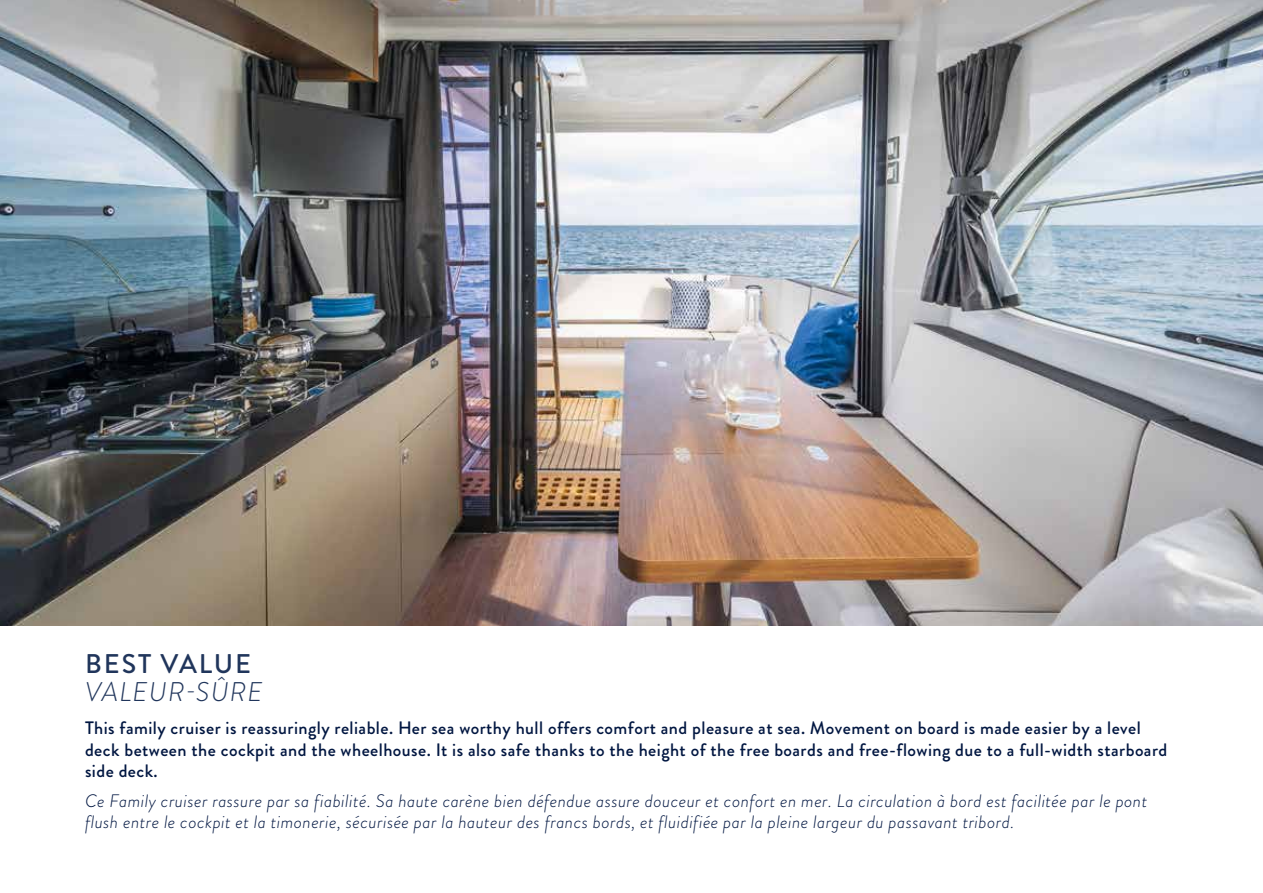
<style>
.page{position:relative;width:1263px;height:893px;background:#fff}
.page>*{position:absolute;margin:0;border:0;box-sizing:border-box;transform-origin:0 0}
.t1{font:italic 300 27px "Brandon Grotesque";letter-spacing:.045em;color:#20355b}
.t2{font:500 27px "Brandon Grotesque";letter-spacing:.07em;color:#20355b}
.t3{font:500 18px/21.6px "Brandon Grotesque";letter-spacing:.025em;color:#001641}
.t4{font:italic 300 18px/21.6px "Brandon Grotesque";letter-spacing:.025em;color:#001641}
</style>
<div class="page">
<img style="left:0;top:0;width:1263px;height:625px">
<h1 class="t2" style="left:85px;top:645px;width:167px">BEST VALUE</h1>
<h1 class="t1" style="left:85px;top:673px;width:179px">VALEUR-SÛRE</h1>
<p class="t3" style="left:85px;top:717px;width:1084px">This family cruiser is reassuringly reliable. Her sea worthy hull offers comfort and pleasure at sea. Movement on board is made easier by a level deck between the cockpit and the wheelhouse. It is also safe thanks to the height of the free boards and free-flowing due to a full-width starboard side deck.</p>
<p class="t4" style="left:85px;top:790px;width:1064px">Ce Family cruiser rassure par sa fiabilité. Sa haute carène bien défendue assure douceur et confort en mer. La circulation à bord est facilitée par le pont flush entre le cockpit et la timonerie, sécurisée par la hauteur des francs bords, et fluidifiée par la pleine largeur du passavant tribord.</p>
</div>
